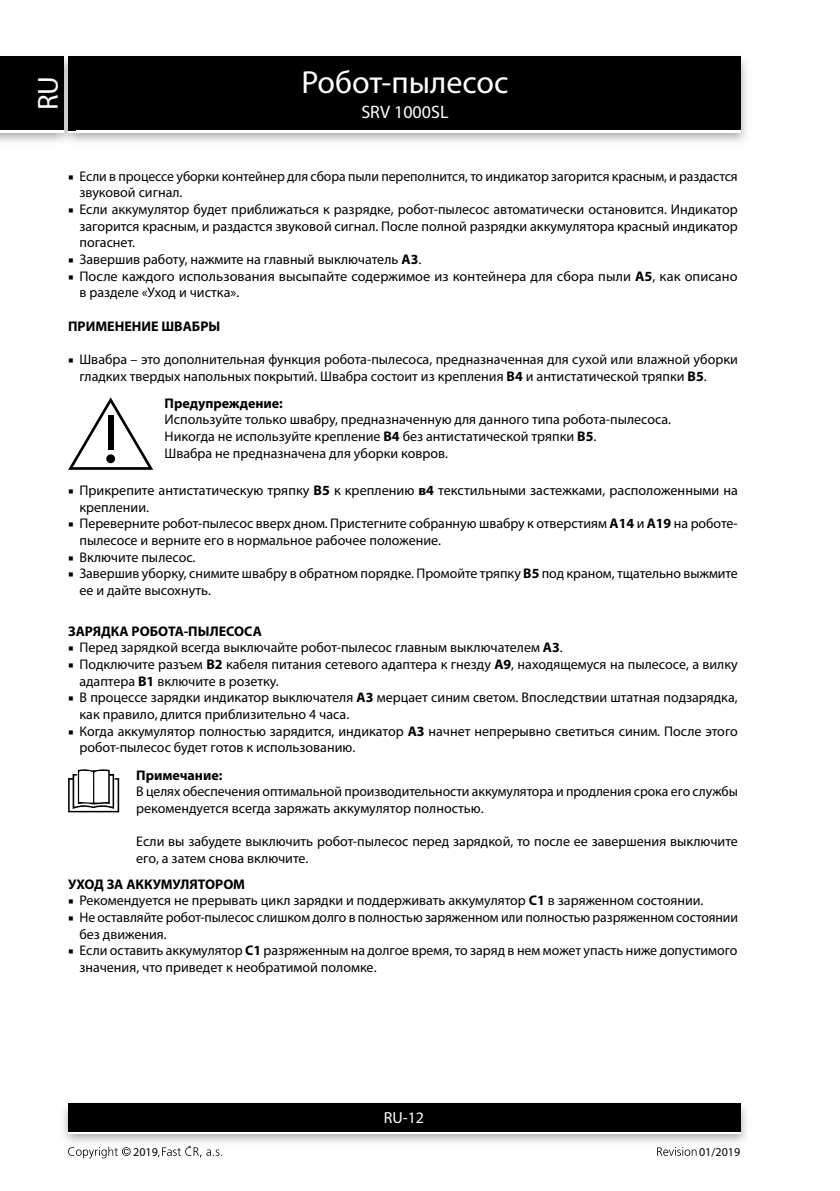
<style>
.page{position:relative;width:840px;height:1191px;background:#fff}
.page>*{position:absolute;margin:0;border:0;box-sizing:border-box;transform-origin:0 0}
.t1{font:32px "Myriad Pro";color:#fff}
.t2{font:29px "Myriad Pro";color:#fff}
.t3{font:18px "Myriad Pro";color:#fff}
.t4{font:16px "Myriad Pro";color:#fff}
.t5{font:14px/16.6px "Myriad Pro";color:#000}
.t6{font:700 14px "Myriad Pro";color:#000}
.t7{font:12px "Myriad Pro";color:#000}
.s1{font-family:"Minion Pro"}
.s2{font-weight:700}
</style>
<div class="page">
<img style="left:0;top:56px;width:747px;height:86px">
<div style="left:68px;top:59px;width:672px;height:74px;background:#fff"></div>
<div style="left:68px;top:57px;width:672px;height:73px;background:#000"></div>
<img style="left:63px;top:1103px;width:684px;height:40px">
<div style="left:68px;top:1106px;width:672px;height:28px;background:linear-gradient(to right,#fff,#fff)"></div>
<div style="left:68px;top:1103px;width:672px;height:28px;background:#000"></div>
<img style="left:57px;top:56px;width:18px;height:86px">
<img style="left:68px;top:130px;width:7px;height:3px">
<svg style="left:68px;top:57px;width:7px;height:2px"></svg>
<img style="left:68px;top:59px;width:7px;height:71px">
<div style="left:0;top:59px;width:64px;height:74px;background:#fff"></div>
<div style="left:0;top:57px;width:64px;height:73px;background:#000"></div>
<svg style="left:68px;top:1146px;width:62px;height:12px"></svg>
<svg style="left:158px;top:1145px;width:64px;height:12px"></svg>
<svg style="left:657px;top:1147px;width:39px;height:8px"></svg>
<svg style="left:68px;top:397px;width:85px;height:73px"></svg>
<div style="left:108px;top:415px;width:5px;height:35px;background:#000"></div>
<div style="left:106px;top:454px;width:9px;height:9px;background:#000;border-radius:50%"></div>
<svg style="left:68px;top:769px;width:51px;height:43px"></svg>
<h2 class="t2" style="left:30px;top:110px;width:36px;rotate:-90deg">RU</h2>
<h1 class="t1" style="left:301px;top:62px;width:208px">Робот-пылесос</h1>
<p class="t3" style="left:361px;top:101px;width:89px">SRV 1000SL</p>
<p class="t5" style="left:79px;top:167px;width:659px;text-indent:-11px"><span class="s1">■</span> Если в процессе уборки контейнер для сбора пыли переполнится, то индикатор загорится красным, и раздастся звуковой сигнал.</p>
<p class="t5" style="left:79px;top:201px;width:659px;text-align:justify;text-indent:-11px"><span class="s1">■</span> Если аккумулятор будет приближаться к разрядке, робот-пылесос автоматически остановится. Индикатор загорится красным, и раздастся звуковой сигнал. После полной разрядки аккумулятора красный индикатор погаснет.</p>
<p class="t5" style="left:68px;top:251px;width:354px"><span class="s1">■</span> Завершив работу, нажмите на главный выключатель <span class="s2">А3</span>.</p>
<p class="t5" style="left:79px;top:267px;width:659px;text-indent:-11px"><span class="s1">■</span> После каждого использования высыпайте содержимое из контейнера для сбора пыли <span class="s2">А5</span>, как описано в разделе «Уход и чистка».</p>
<p class="t6" style="left:68px;top:317px;width:154px">ПРИМЕНЕНИЕ ШВАБРЫ</p>
<p class="t5" style="left:79px;top:351px;width:659px;text-indent:-11px"><span class="s1">■</span> Швабра – это дополнительная функция робота-пылесоса, предназначенная для сухой или влажной уборки гладких твердых напольных покрытий. Швабра состоит из крепления <span class="s2">B4</span> и антистатической тряпки <span class="s2">B5</span>.</p>
<p class="t6" style="left:164px;top:394px;width:120px">Предупреждение:</p>
<p class="t5" style="left:164px;top:411px;width:507px">Используйте только швабру, предназначенную для данного типа робота-пылесоса.<br>Никогда не используйте крепление <span class="s2">В4</span> без антистатической тряпки <span class="s2">В5</span>.<br>Швабра не предназначена для уборки ковров.</p>
<p class="t5" style="left:79px;top:482px;width:659px;text-indent:-11px"><span class="s1">■</span> Прикрепите антистатическую тряпку <span class="s2">В5</span> к креплению <span class="s2">в4</span> текстильными застежками, расположенными на креплении.</p>
<p class="t5" style="left:79px;top:515px;width:659px;text-indent:-11px"><span class="s1">■</span> Переверните робот-пылесос вверх дном. Пристегните собранную швабру к отверстиям <span class="s2">А14</span> и <span class="s2">А19</span> на роботе&shy;пылесосе и верните его в нормальное рабочее положение.</p>
<p class="t5" style="left:68px;top:548px;width:129px"><span class="s1">■</span> Включите пылесос.</p>
<p class="t5" style="left:79px;top:565px;width:659px;text-indent:-11px"><span class="s1">■</span> Завершив уборку, снимите швабру в обратном порядке. Промойте тряпку <span class="s2">В5</span> под краном, тщательно выжмите ее и дайте высохнуть.</p>
<p class="t6" style="left:68px;top:622px;width:195px">ЗАРЯДКА РОБОТА-ПЫЛЕСОСА</p>
<p class="t5" style="left:68px;top:639px;width:496px"><span class="s1">■</span> Перед зарядкой всегда выключайте робот-пылесос главным выключателем <span class="s2">А3</span>.</p>
<p class="t5" style="left:79px;top:656px;width:659px;text-indent:-11px"><span class="s1">■</span> Подключите разъем <span class="s2">B2</span> кабеля питания сетевого адаптера к гнезду <span class="s2">А9</span>, находящемуся на пылесосе, а вилку адаптера <span class="s2">В1</span> включите в розетку.</p>
<p class="t5" style="left:79px;top:689px;width:659px;text-indent:-11px"><span class="s1">■</span> В процессе зарядки индикатор выключателя <span class="s2">А3</span> мерцает синим светом. Впоследствии штатная подзарядка, как правило, длится приблизительно 4 часа.</p>
<p class="t5" style="left:79px;top:722px;width:659px;text-indent:-11px"><span class="s1">■</span> Когда аккумулятор полностью зарядится, индикатор <span class="s2">A3</span> начнет непрерывно светиться синим. После этого робот-пылесос будет готов к использованию.</p>
<p class="t6" style="left:136px;top:766px;width:88px">Примечание:</p>
<p class="t5" style="left:136px;top:783px;width:602px">В целях обеспечения оптимальной производительности аккумулятора и продления срока его службы рекомендуется всегда заряжать аккумулятор полностью.</p>
<p class="t5" style="left:136px;top:833px;width:602px">Если вы забудете выключить робот-пылесос перед зарядкой, то после ее завершения выключите его, а затем снова включите.</p>
<p class="t6" style="left:68px;top:874px;width:178px">УХОД ЗА АККУМУЛЯТОРОМ</p>
<p class="t5" style="left:68px;top:892px;width:636px"><span class="s1">■</span> Рекомендуется не прерывать цикл зарядки и поддерживать аккумулятор <span class="s2">С1</span> в заряженном состоянии.</p>
<p class="t5" style="left:79px;top:908px;width:659px;text-indent:-11px"><span class="s1">■</span> Не оставляйте робот-пылесос слишком долго в полностью заряженном или полностью разряженном состоянии без движения.</p>
<p class="t5" style="left:79px;top:942px;width:659px;text-indent:-11px"><span class="s1">■</span> Если оставить аккумулятор <span class="s2">С1</span> разряженным на долгое время, то заряд в нем может упасть ниже допустимого значения, что приведет к необратимой поломке.</p>
<p class="t4" style="left:383px;top:1108px;width:42px">RU-12</p>
<p class="t7" style="left:133px;top:1144px;width:26px">2019</p>
<p class="t7" style="left:698px;top:1144px;width:43px">01/2019</p>
</div>
